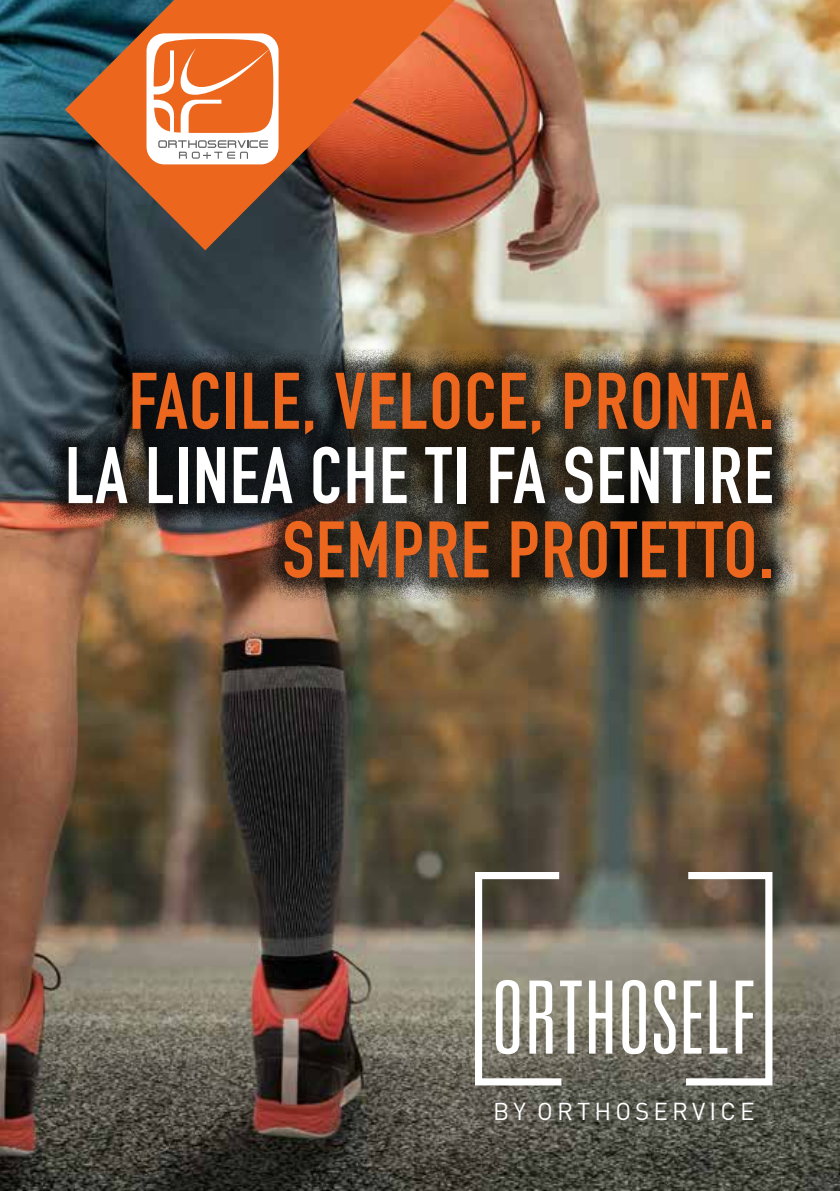
<style>
.page{position:relative;width:840px;height:1191px;background:#fff}
.page>*{position:absolute;margin:0;border:0;box-sizing:border-box;transform-origin:0 0}
.t1{font:300 ultra-condensed 101.2px "Univers";letter-spacing:-.005em;color:#fff}
.t2{font:700 78.6px "DIN Condensed";letter-spacing:.02em;color:#ec671d}
.t3{font:700 78.6px "DIN Condensed";letter-spacing:.02em;color:#fff}
.t4{font:24.2px "DIN";letter-spacing:.17em;color:#fff}
</style>
<div class="page">
<img style="left:0;top:0;width:839px;height:1191px">
<div style="left:43px;top:347px;width:754px;height:256px;background:#000;opacity:.8"></div>
<svg style="left:471px;top:868px;width:97px;height:221px;background:#898478"></svg>
<svg style="left:678px;top:868px;width:97px;height:221px;background:#857f73"></svg>
<img style="left:65px;top:0;width:389px;height:250px">
<div style="left:146px;top:33px;width:132px;height:131px;background:#fff;border-radius:18px"></div>
<svg style="left:153px;top:39px;width:120px;height:94px"></svg>
<svg style="left:158px;top:140px;width:110px;height:19px"></svg>
<p class="t2" style="left:129px;top:348px;width:645px">FACILE, VELOCE, PRONTA.</p>
<p class="t3" style="left:65px;top:422px;width:709px">LA LINEA CHE TI FA SENTIRE</p>
<p class="t2" style="left:282px;top:497px;width:492px">SEMPRE PROTETTO.</p>
<p class="t1" style="left:490px;top:965px;width:267px">ORTHOSELF</p>
<p class="t4" style="left:493px;top:1096px;width:263px">BY ORTHOSERVICE</p>
</div>
